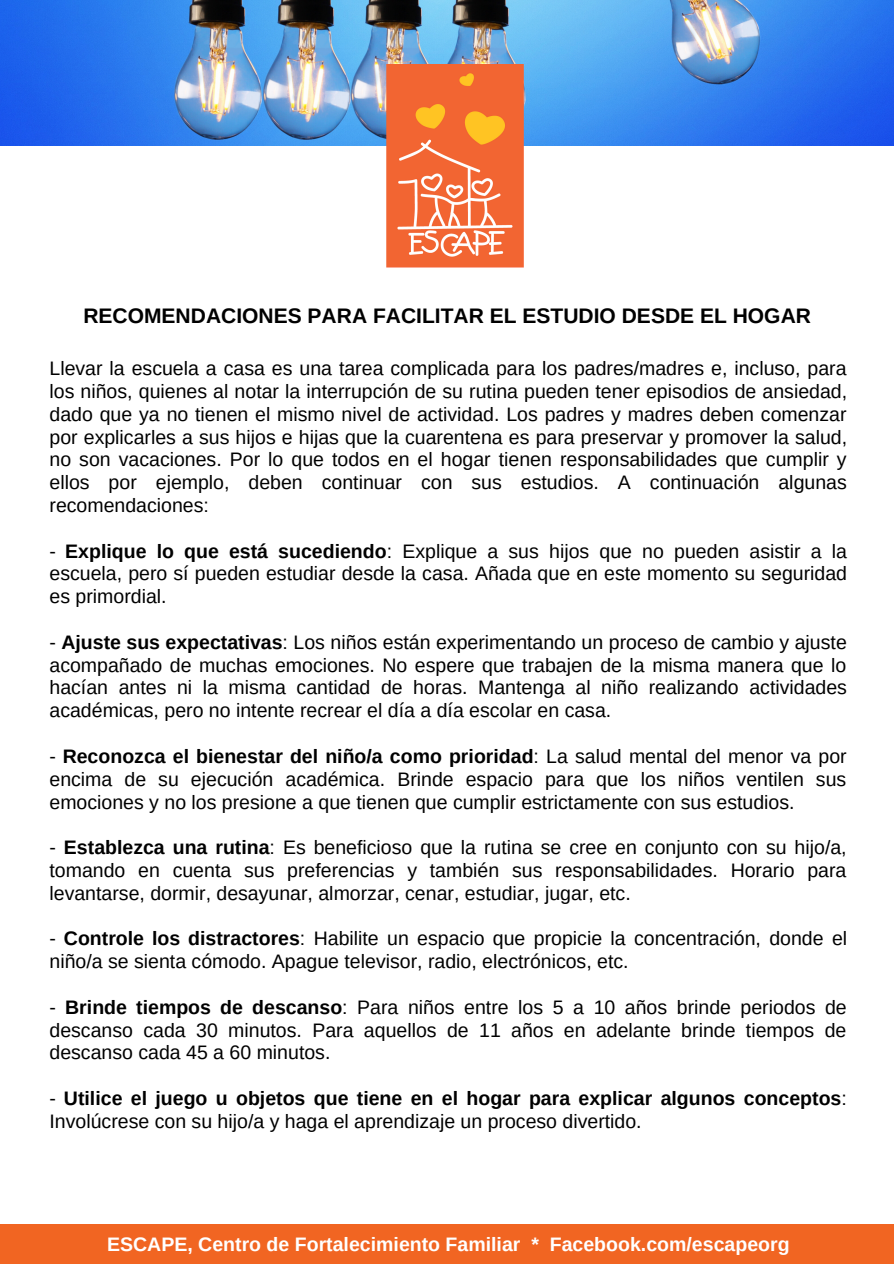
<style>
.page{position:relative;width:894px;height:1264px;background:#fff}
.page>*{position:absolute;margin:0;border:0;box-sizing:border-box;transform-origin:0 0}
.t1{font:700 21px "Arimo";color:#000}
.t2{font:19.5px/22.8px "Arimo";color:#000;text-align:justify}
.t3{font:700 19.5px/22.8px "Arimo";color:#000}
.t4{font:700 19.5px "Arimo";color:#fff}
.s1{font-weight:700}
.s2{font-weight:400}
</style>
<div class="page">
<img style="left:0;top:0;width:893px;height:145px">
<div style="left:0;top:1224px;width:893px;height:39px;background:#f16522"></div>
<img style="left:354px;top:64px;width:187px;height:204px">
<p class="t1" style="left:83px;top:304px;width:729px">RECOMENDACIONES PARA FACILITAR EL ESTUDIO DESDE EL HOGAR</p>
<p class="t2" style="left:49px;top:357px;width:799px">Llevar la escuela a casa es una tarea complicada para los padres/madres e, incluso, para los niños, quienes al notar la interrupción de su rutina pueden tener episodios de ansiedad, dado que ya no tienen el mismo nivel de actividad. Los padres y madres deben comenzar por explicarles a sus hijos e hijas que la cuarentena es para preservar y promover la salud, no son vacaciones. Por lo que todos en el hogar tienen responsabilidades que cumplir y ellos por ejemplo, deben continuar con sus estudios. A continuación algunas recomendaciones:</p>
<p class="t2" style="left:49px;top:539px;width:798px">- <span class="s1">Explique lo que está sucediendo</span>: Explique a sus hijos que no pueden asistir a la escuela, pero sí pueden estudiar desde la casa. Añada que en este momento su seguridad es primordial.</p>
<p class="t2" style="left:49px;top:630px;width:798px">- <span class="s1">Ajuste sus expectativas</span>: Los niños están experimentando un proceso de cambio y ajuste acompañado de muchas emociones. No espere que trabajen de la misma manera que lo hacían antes ni la misma cantidad de horas. Mantenga al niño realizando actividades académicas, pero no intente recrear el día a día escolar en casa.</p>
<p class="t2" style="left:49px;top:744px;width:798px">- <span class="s1">Reconozca el bienestar del niño/a como prioridad</span>: La salud mental del menor va por encima de su ejecución académica. Brinde espacio para que los niños ventilen sus emociones y no los presione a que tienen que cumplir estrictamente con sus estudios.</p>
<p class="t2" style="left:49px;top:836px;width:798px">- <span class="s1">Establezca una rutina</span>: Es beneficioso que la rutina se cree en conjunto con su hijo/a, tomando en cuenta sus preferencias y también sus responsabilidades. Horario para levantarse, dormir, desayunar, almorzar, cenar, estudiar, jugar, etc.</p>
<p class="t2" style="left:49px;top:927px;width:799px">- <span class="s1">Controle los distractores</span>: Habilite un espacio que propicie la concentración, donde el niño/a se sienta cómodo. Apague televisor, radio, electrónicos, etc.</p>
<p class="t2" style="left:49px;top:995px;width:798px">- <span class="s1">Brinde tiempos de descanso</span>: Para niños entre los 5 a 10 años brinde periodos de descanso cada 30 minutos. Para aquellos de 11 años en adelante brinde tiempos de descanso cada 45 a 60 minutos.</p>
<p class="t3" style="left:49px;top:1086px;width:798px"><span class="s2">-</span> Utilice el juego u objetos que tiene en el hogar para explicar algunos conceptos<span class="s2">:<br>Involúcrese con su hijo/a y haga el aprendizaje un proceso divertido.</span></p>
<p class="t4" style="left:107px;top:1233px;width:683px">ESCAPE, Centro de Fortalecimiento Familiar * Facebook.com/escapeorg</p>
</div>
